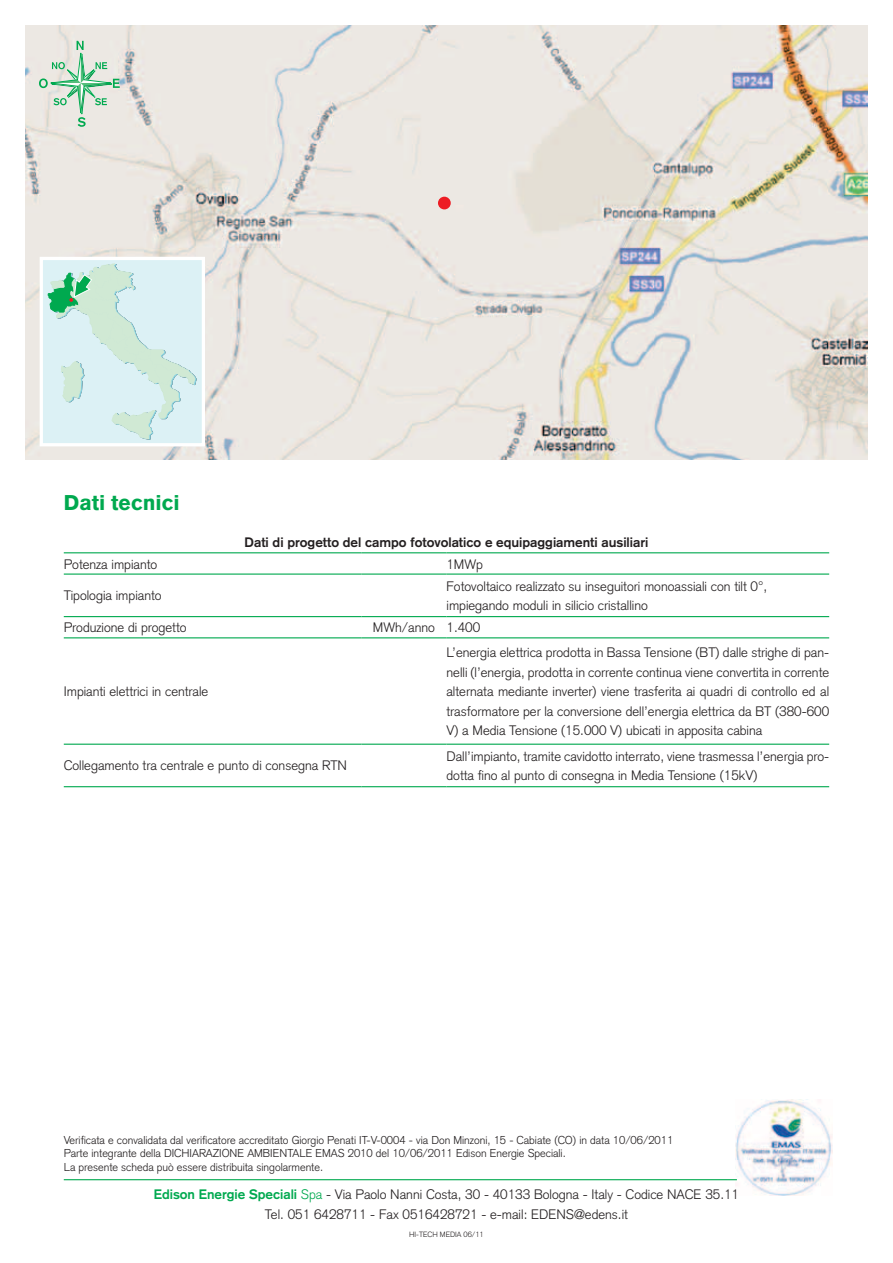
<style>
.page{position:relative;width:893px;height:1263px;background:#fff}
.page>*{position:absolute;margin:0;border:0;box-sizing:border-box;transform-origin:0 0}
.t1{font:900 21px "Akzidenz Grotesk";color:#00a94f}
.t2{font:300 13.5px/19.5px "Akzidenz Grotesk";color:#231f20}
.t3{font:700 13.5px "Akzidenz Grotesk";color:#231f20}
.t4{font:300 11.25px/13.5px "Akzidenz Grotesk";color:#231f20}
.t5{font:300 7.5px "Akzidenz Grotesk";color:#231f20}
.s1{font-weight:700;color:#00a94f}
.s2{color:#00a94f}
</style>
<div class="page">
<img style="left:735px;top:1099px;width:97px;height:96px">
<img style="left:26px;top:26px;width:841px;height:433px">
<div style="left:438px;top:197px;width:13px;height:12px;background:#ed1c24;border-radius:50%"></div>
<hr style="left:64px;top:552px;width:297px;height:1px;background:#00a94f">
<hr style="left:361px;top:552px;width:85px;height:1px;background:#00a94f">
<hr style="left:446px;top:552px;width:383px;height:1px;background:#00a94f">
<hr style="left:64px;top:573px;width:297px;height:2px;background:#00a94f">
<hr style="left:361px;top:573px;width:85px;height:2px;background:#00a94f">
<hr style="left:446px;top:573px;width:383px;height:2px;background:#00a94f">
<hr style="left:64px;top:616px;width:297px;height:1px;background:#00a94f">
<hr style="left:361px;top:616px;width:85px;height:1px;background:#00a94f">
<hr style="left:446px;top:616px;width:383px;height:1px;background:#00a94f">
<hr style="left:64px;top:637px;width:297px;height:1px;background:#00a94f">
<hr style="left:361px;top:637px;width:85px;height:1px;background:#00a94f">
<hr style="left:446px;top:637px;width:383px;height:1px;background:#00a94f">
<hr style="left:64px;top:744px;width:297px;height:1px;background:#00a94f">
<hr style="left:361px;top:744px;width:85px;height:1px;background:#00a94f">
<hr style="left:446px;top:744px;width:383px;height:1px;background:#00a94f">
<hr style="left:64px;top:786px;width:297px;height:1px;background:#00a94f">
<hr style="left:361px;top:786px;width:85px;height:1px;background:#00a94f">
<hr style="left:446px;top:786px;width:383px;height:1px;background:#00a94f">
<svg style="left:39px;top:41px;width:81px;height:86px;background:#cedfd0"></svg>
<div style="left:41px;top:258px;width:162px;height:187px;background:#dcf1f5"></div>
<div style="left:40px;top:257px;width:165px;height:189px;border:3px solid #fff"></div>
<svg style="left:48px;top:250px;width:149px;height:190px"></svg>
<hr style="left:64px;top:1179px;width:673px;height:1px;background:#00a94f">
<h1 class="t1" style="left:64px;top:490px;width:117px">Dati tecnici</h1>
<p class="t3" style="left:245px;top:534px;width:405px">Dati di progetto del campo fotovolatico e equipaggiamenti ausiliari</p>
<p class="t2" style="left:64px;top:554px;width:95px">Potenza impianto</p>
<p class="t2" style="left:446px;top:554px;width:38px">1MWp</p>
<p class="t2" style="left:64px;top:586px;width:99px">Tipologia impianto</p>
<p class="t2" style="left:446px;top:576px;width:322px">Fotovoltaico realizzato su inseguitori monoassiali con tilt 0°, impiegando moduli in silicio cristallino</p>
<p class="t2" style="left:64px;top:618px;width:124px">Produzione di progetto</p>
<p class="t2" style="left:373px;top:618px;width:109px">MWh/anno 1.400</p>
<p class="t2" style="left:64px;top:682px;width:146px">Impianti elettrici in centrale</p>
<p class="t2" style="left:446px;top:643px;width:384px;text-align:justify">L’energia elettrica prodotta in Bassa Tensione (BT) dalle strighe di pan&shy;nelli (l’energia, prodotta in corrente continua viene convertita in corrente alternata mediante inverter) viene trasferita ai quadri di controllo ed al trasformatore per la conversione dell’energia elettrica da BT (380-600<br>V) a Media Tensione (15.000 V) ubicati in apposita cabina</p>
<p class="t2" style="left:64px;top:756px;width:285px">Collegamento tra centrale e punto di consegna RTN</p>
<p class="t2" style="left:446px;top:746px;width:384px">Dall’impianto, tramite cavidotto interrato, viene trasmessa l’energia pro&shy;dotta fino al punto di consegna in Media Tensione (15kV)</p>
<p class="t4" style="left:64px;top:1133px;width:611px">Verificata e convalidata dal verificatore accreditato Giorgio Penati IT-V-0004 - via Don Minzoni, 15 - Cabiate (CO) in data 10/06/2011<br>Parte integrante della DICHIARAZIONE AMBIENTALE EMAS 2010 del 10/06/2011 Edison Energie Speciali.<br>La presente scheda può essere distribuita singolarmente.</p>
<p class="t2" style="left:154px;top:1185px;width:587px;text-align:center"><span class="s1">Edison Energie Speciali</span> <span class="s2">Spa</span> - Via Paolo Nanni Costa, 30 - 40133 Bologna - Italy - Codice NACE 35.11<br>Tel. 051 6428711 - Fax 0516428721 - e-mail: EDENS@edens.it</p>
<p class="t5" style="left:409px;top:1230px;width:76px">HI-TECH MEDIA 06/11</p>
</div>
